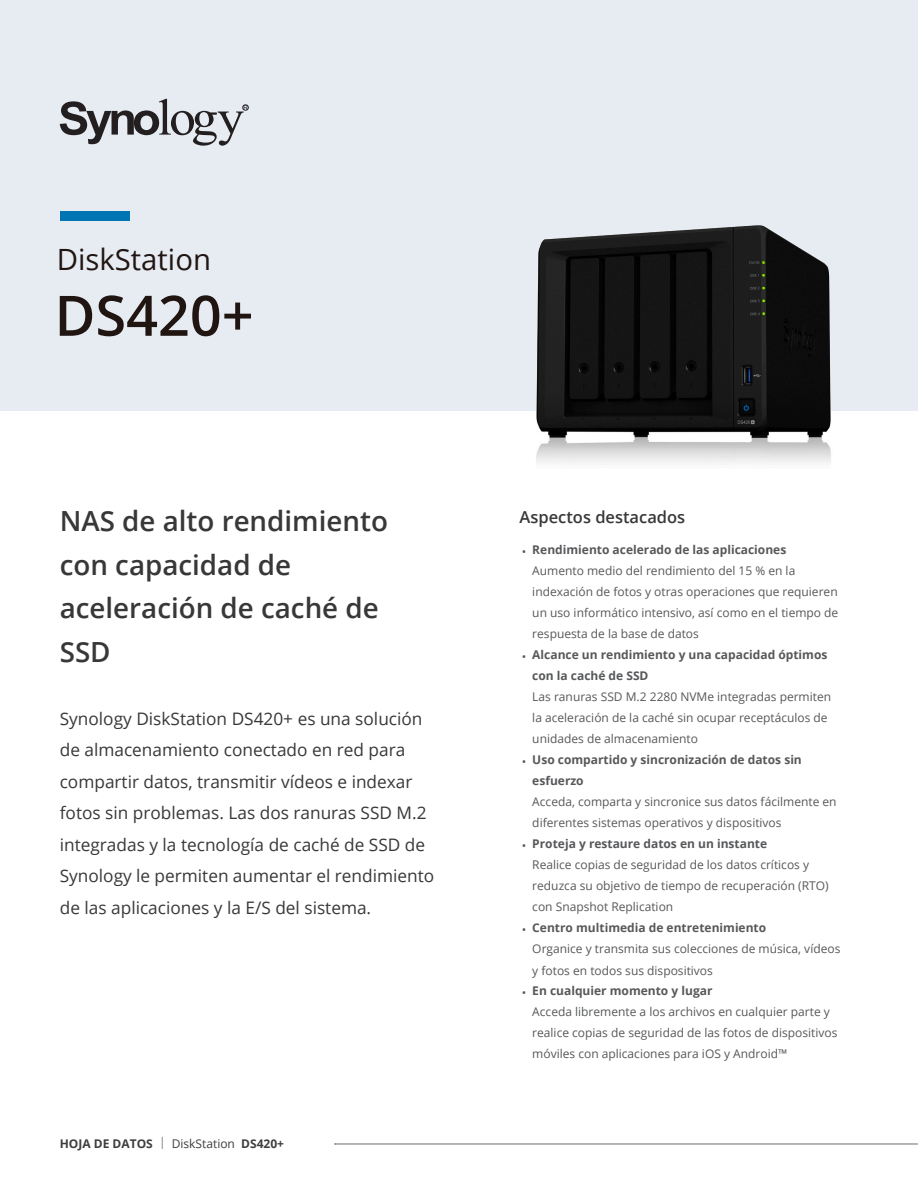
<style>
.page{position:relative;width:918px;height:1188px;background:#fff}
.page>*{position:absolute;margin:0;border:0;box-sizing:border-box;transform-origin:0 0}
.Model_Name{font:600 55.8px "Open Sans";color:#211512}
.Product_Type{font:29.25px "Open Sans";color:#211512}
.Introduction_Title{font:600 27.75px/43.5px "Open Sans";color:#383839}
.Introduction{font:17.25px/31.5px "Open Sans";color:#383839}
.Selling_Title{font:600 16.5px "Open Sans";color:#383839}
.t1{font:12px/21px "Open Sans";color:#57585a}
.t2{font:700 12px "Open Sans";color:#3e3e3f}
.s1{font-weight:300}
.s2{font-weight:400}
.s3{font-weight:700}
</style>
<div class="page">
<hr style="left:335px;top:1144px;width:583px;height:1px;background:#6c6d70">
<div style="left:0;top:0;width:918px;height:410px;background:#e6ecf2"></div>
<img style="left:529px;top:225px;width:311px;height:238px">
<div style="left:60px;top:211px;width:69px;height:10px;background:#0075b4"></div>
<svg style="left:60px;top:99px;width:188px;height:47px"></svg>
<div style="left:242px;top:105px;width:7px;height:6px;border:1px solid #231f20;border-radius:50%"></div>
<p class="Product_Type" style="left:57px;top:240px;width:156px">DiskStation</p>
<p class="Model_Name" style="left:55px;top:277px;width:201px">DS420+</p>
<p class="Introduction_Title" style="left:60px;top:499px;width:330px">NAS de alto rendimiento con capacidad de aceleración de caché de<br>SSD</p>
<p class="Introduction" style="left:60px;top:702px;width:376px">Synology DiskStation DS420+ es una solución de almacenamiento conectado en red para compartir datos, transmitir vídeos e indexar fotos sin problemas. Las dos ranuras SSD M.2 integradas y la tecnología de caché de SSD de Synology le permiten aumentar el rendimiento de las aplicaciones y la E/S del sistema.</p>
<p class="t2" style="left:60px;top:1135px;width:226px">HOJA DE DATOS <span class="s1">|</span> <span class="s2">DiskStation</span> DS420+</p>
<p class="Selling_Title" style="left:520px;top:505px;width:167px">Aspectos destacados</p>
<p class="t1" style="left:532px;top:539px;width:308px;text-indent:-11px">• <span class="s3">Rendimiento acelerado de las aplicaciones </span>Aumento medio del rendimiento del 15 % en la indexación de fotos y otras operaciones que requieren un uso informático intensivo, así como en el tiempo de respuesta de la base de datos</p>
<p class="t1" style="left:532px;top:644px;width:300px;text-indent:-11px">• <span class="s3">Alcance un rendimiento y una capacidad óptimos con la caché de SSD<br></span>Las ranuras SSD M.2 2280 NVMe integradas permiten la aceleración de la caché sin ocupar receptáculos de unidades de almacenamiento</p>
<p class="t1" style="left:532px;top:749px;width:306px;text-indent:-11px">• <span class="s3">Uso compartido y sincronización de datos sin esfuerzo<br></span>Acceda, comparta y sincronice sus datos fácilmente en diferentes sistemas operativos y dispositivos</p>
<p class="t1" style="left:532px;top:833px;width:298px;text-indent:-11px">• <span class="s3">Proteja y restaure datos en un instante<br></span>Realice copias de seguridad de los datos críticos y reduzca su objetivo de tiempo de recuperación (RTO) con Snapshot Replication</p>
<p class="t1" style="left:532px;top:917px;width:310px;text-indent:-11px">• <span class="s3">Centro multimedia de entretenimiento<br></span>Organice y transmita sus colecciones de música, vídeos</p>
<p class="t1" style="left:532px;top:960px;width:182px">y fotos en todos sus dispositivos</p>
<p class="t1" style="left:532px;top:980px;width:307px;text-indent:-11px">• <span class="s3">En cualquier momento y lugar<br></span>Acceda libremente a los archivos en cualquier parte y realice copias de seguridad de las fotos de dispositivos móviles con aplicaciones para iOS y Android™</p>
</div>
